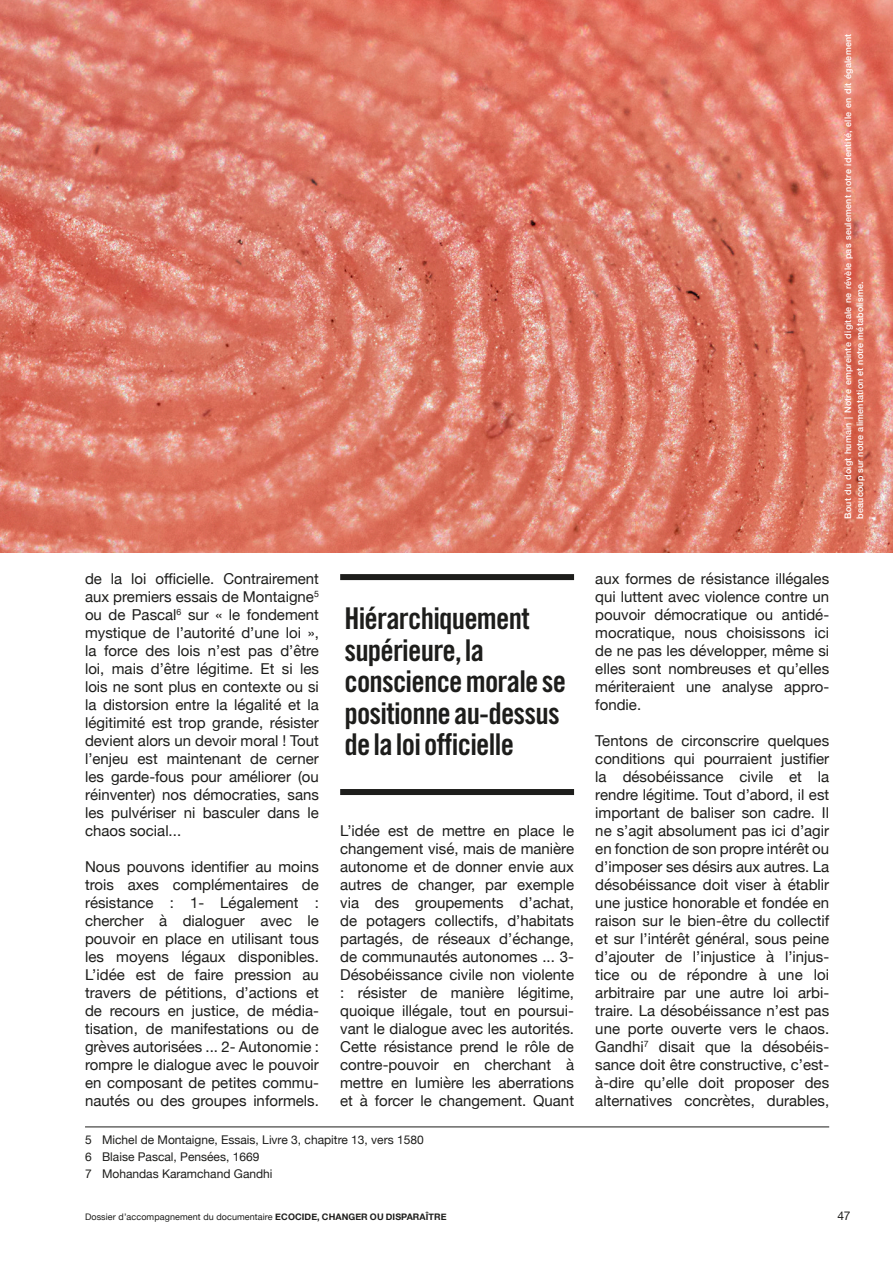
<style>
.page{position:relative;width:893px;height:1263px;background:#fff}
.page>*{position:absolute;margin:0;border:0;box-sizing:border-box;transform-origin:0 0}
.EXERGE__supplementar{font:30px/31.5px "Trade Gothic LT Std Bd Cn 20";letter-spacing:-.025em;color:#1d1d1b}
.BODYCOPY{font:15px/18px "Helvetica Neue";color:#1d1d1b;text-align:justify}
.FOOTNOTES{font:12px "Helvetica Neue";color:#1d1d1b}
.t1{font:500 9px/12px "Helvetica Neue";letter-spacing:.02em;color:#fff}
.t2{font:9px "Helvetica Neue";letter-spacing:.01em;color:#1d1d1b}
.s1{font-weight:700}
</style>
<div class="page">
<img style="left:0;top:0;width:893px;height:553px">
<hr style="left:85px;top:1126px;width:744px;height:1px;background:#1d1d1b">
<div style="left:340px;top:574px;width:234px;height:6px;background:#1d1d1b"></div>
<div style="left:340px;top:789px;width:234px;height:6px;background:#1d1d1b"></div>
<p class="t1" style="left:841px;top:519px;width:486px;rotate:-90deg">Bout du doigt humain | Notre empreinte digitale ne révèle pas seulement notre identité, elle en dit également beaucoup sur notre alimentation et notre métabolisme.</p>
<p class="BODYCOPY" style="left:85px;top:571px;width:235px">de la loi officielle. Contrairement aux premiers essais de Montaigne<sup>5 </sup>ou de Pascal<sup>6</sup> sur « le fondement mystique de l’autorité d’une loi », la force des lois n’est pas d’être loi, mais d’être légitime. Et si les lois ne sont plus en contexte ou si la distorsion entre la légalité et la légitimité est trop grande, résister devient alors un devoir moral ! Tout l’enjeu est maintenant de cerner les garde-fous pour améliorer (ou réinventer) nos démocraties, sans les pulvériser ni basculer dans le chaos social...</p>
<p class="BODYCOPY" style="left:85px;top:859px;width:235px">Nous pouvons identifier au moins trois axes complémentaires de résistance : 1- Légalement : chercher à dialoguer avec le pouvoir en place en utilisant tous les moyens légaux disponibles.<br>L’idée est de faire pression au travers de pétitions, d’actions et de recours en justice, de média&shy;tisation, de manifestations ou de grèves autorisées ... 2- Autonomie : rompre le dialogue avec le pouvoir en composant de petites commu&shy;nautés ou des groupes informels.</p>
<p class="FOOTNOTES" style="left:85px;top:1131px;width:340px">5 Michel de Montaigne, Essais, Livre 3, chapitre 13, vers 1580</p>
<p class="FOOTNOTES" style="left:85px;top:1148px;width:176px">6 Blaise Pascal, Pensées, 1669</p>
<p class="FOOTNOTES" style="left:85px;top:1165px;width:189px">7 Mohandas Karamchand Gandhi</p>
<p class="EXERGE__supplementar" style="left:344px;top:602px;width:223px">Hiérarchiquement supérieure, la conscience morale se positionne au-dessus de la loi officielle</p>
<p class="BODYCOPY" style="left:340px;top:823px;width:235px">L’idée est de mettre en place le changement visé, mais de manière autonome et de donner envie aux autres de changer, par exemple via des groupements d’achat, de potagers collectifs, d’habitats partagés, de réseaux d’échange, de communautés autonomes ... 3- Désobéissance civile non violente : résister de manière légitime, quoique illégale, tout en poursui&shy;vant le dialogue avec les autorités.<br>Cette résistance prend le rôle de contre-pouvoir en cherchant à mettre en lumière les aberrations et à forcer le changement. Quant</p>
<p class="BODYCOPY" style="left:595px;top:571px;width:235px">aux formes de résistance illégales qui luttent avec violence contre un pouvoir démocratique ou antidé&shy;mocratique, nous choisissons ici de ne pas les développer, même si elles sont nombreuses et qu’elles mériteraient une analyse appro&shy;fondie.</p>
<p class="BODYCOPY" style="left:595px;top:733px;width:235px">Tentons de circonscrire quelques conditions qui pourraient justifier la désobéissance civile et la rendre légitime. Tout d’abord, il est important de baliser son cadre. Il ne s’agit absolument pas ici d’agir en fonction de son propre intérêt ou d’imposer ses désirs aux autres. La désobéissance doit viser à établir une justice honorable et fondée en raison sur le bien-être du collectif et sur l’intérêt général, sous peine d’ajouter de l’injustice à l’injus&shy;tice ou de répondre à une loi arbitraire par une autre loi arbi&shy;traire. La désobéissance n’est pas une porte ouverte vers le chaos.<br>Gandhi<sup>7</sup> disait que la désobéis&shy;sance doit être constructive, c’est&shy;à-dire qu’elle doit proposer des alternatives concrètes, durables,</p>
<p class="t2" style="left:85px;top:1211px;width:363px">Dossier d’accompagnement du documentaire <span class="s1">ECOCIDE, CHANGER OU DISPARAÎTRE</span></p>
<p class="FOOTNOTES" style="left:837px;top:1207px;width:14px">47</p>
</div>
